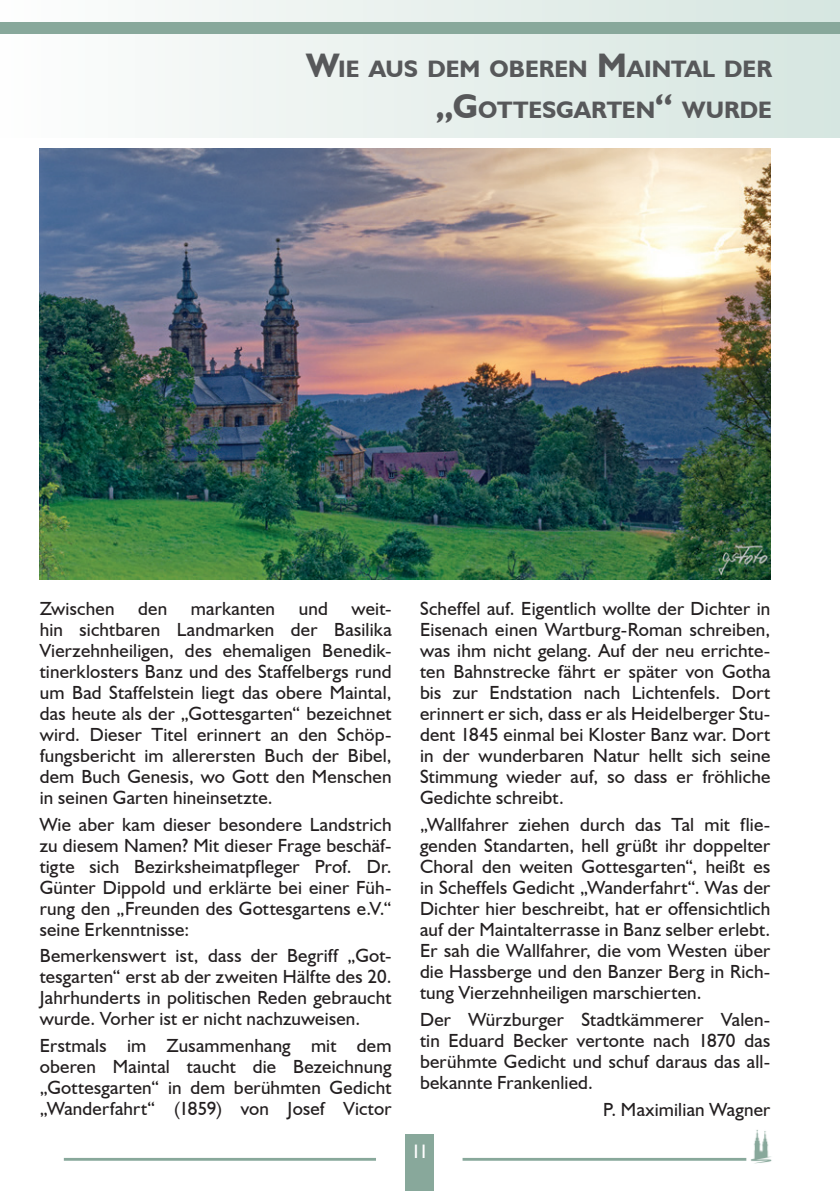
<style>
.page{position:relative;width:840px;height:1191px;background:#fff}
.page>*{position:absolute;margin:0;border:0;box-sizing:border-box;transform-origin:0 0}
.t1{font:700 23.8px/40.8px "Humanist 521 BT";color:#57585a}
.t2{font:19.6px "Humanist 521 BT";color:#fff}
.t3{font:19px/21px "Humanist 521 BT";letter-spacing:.01em;color:#231f20;text-align:justify}
.s1{font-size:34px}
</style>
<div class="page">
<div style="left:405px;top:1134px;width:29px;height:57px;background:#88a89b"></div>
<hr style="left:462px;top:1157px;width:284px;height:3px;background:#88a89b">
<hr style="left:64px;top:1157px;width:312px;height:3px;background:#88a89b">
<img style="left:750px;top:1130px;width:22px;height:33px">
<div style="left:0;top:0;width:839px;height:138px;background:linear-gradient(to right,#fbfcfb,#d4e4df)"></div>
<div style="left:0;top:23px;width:839px;height:11px;background:#88a89b"></div>
<img style="left:40px;top:148px;width:730px;height:431px">
<p class="t1" style="left:435px;top:48px;width:336px;text-indent:-129px"><span class="s1">W</span>IE AUS DEM OBEREN <span class="s1">M</span>AI NTAL DER <span class="s1">„G</span>OTTESGAR</p>
<p class="t1" style="left:606px;top:89px;width:167px">TEN<span class="s1">“</span> WURDE</p>
<p class="t3" style="left:40px;top:597px;width:353px">Zwischen den markanten und weit&shy;hin sichtbaren Landmarken der Basilika Vierzehnheiligen, des ehemaligen Benedik&shy;tinerklosters Banz und des Staffelbergs rund um Bad Staffelstein liegt das obere Maintal, das heute als der „Gottesgarten“ bezeichnet wird. Dieser Titel erinnert an den Schöp&shy;fungsbericht im allerersten Buch der Bibel, dem Buch Genesis, wo Gott den Menschen in seinen Garten hineinsetzte.</p>
<p class="t3" style="left:40px;top:813px;width:353px">Wie aber kam dieser besondere Landstrich zu diesem Namen? Mit dieser Frage beschäf&shy;tigte sich Bezirksheimatpfleger Prof. Dr.<br>Günter Dippold und erklärte bei einer Füh&shy;rung den „Freunden des Gottesgartens e.V.“ seine Erkenntnisse:</p>
<p class="t3" style="left:40px;top:945px;width:353px">Bemerkenswert ist, dass der Begriff „Got&shy;tesgarten“ erst ab der zweiten Hälfte des 20.<br>Jahrhunderts in politischen Reden gebraucht wurde. Vorher ist er nicht nachzuweisen.</p>
<p class="t3" style="left:40px;top:1034px;width:353px">Erstmals im Zusammenhang mit dem oberen Maintal taucht die Bezeichnung „Gottesgarten“ in dem berühmten Gedicht „Wanderfahrt“ (1859) von Josef Victor</p>
<p class="t3" style="left:420px;top:598px;width:352px">Scheffel auf. Eigentlich wollte der Dichter in Eisenach einen Wartburg-Roman schreiben, was ihm nicht gelang. Auf der neu errichte&shy;ten Bahnstrecke fährt er später von Gotha bis zur Endstation nach Lichtenfels. Dort erinnert er sich, dass er als Heidelberger Stu&shy;dent 1845 einmal bei Kloster Banz war. Dort in der wunderbaren Natur hellt sich seine Stimmung wieder auf, so dass er fröhliche Gedichte schreibt.</p>
<p class="t3" style="left:420px;top:814px;width:352px">„Wallfahrer ziehen durch das Tal mit flie&shy;genden Standarten, hell grüßt ihr doppelter Choral den weiten Gottesgarten“, heißt es in Scheffels Gedicht „Wanderfahrt“. Was der Dichter hier beschreibt, hat er offensichtlich auf der Maintalterrasse in Banz selber erlebt.<br>Er sah die Wallfahrer, die vom Westen über die Hassberge und den Banzer Berg in Rich&shy;tung Vierzehnheiligen marschierten.</p>
<p class="t3" style="left:420px;top:1008px;width:351px">Der Würzburger Stadtkämmerer Valen&shy;tin Eduard Becker vertonte nach 1870 das berühmte Gedicht und schuf daraus das all&shy;bekannte Frankenlied.</p>
<p class="t3" style="left:602px;top:1098px;width:169px">P. Maximilian Wagner</p>
<p class="t2" style="left:411px;top:1139px;width:19px">11</p>
</div>
